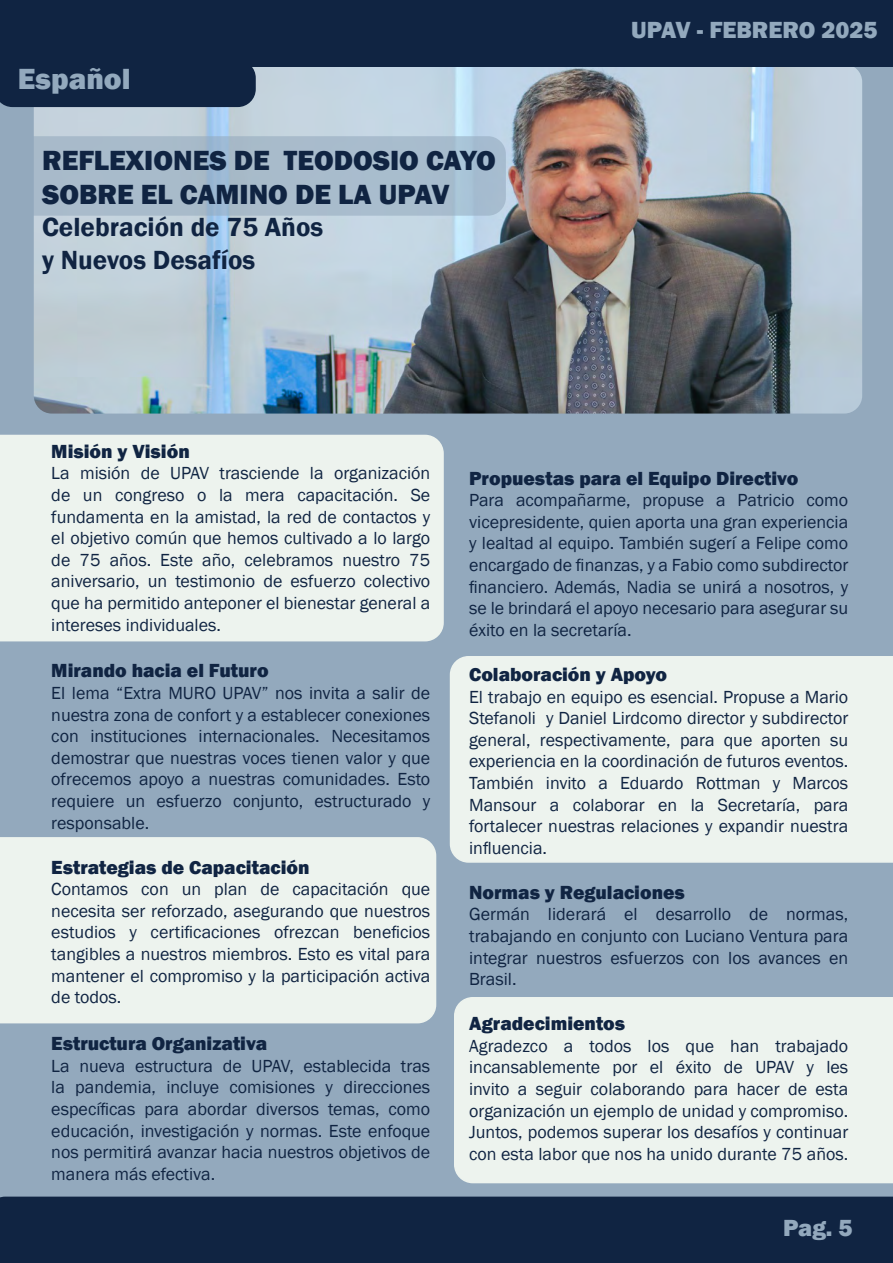
<style>
.page{position:relative;width:893px;height:1263px;background:#fff}
.page>*{position:absolute;margin:0;border:0;box-sizing:border-box;transform-origin:0 0}
.t1{font:800 30px "Franklin Gothic";color:#93a9bd}
.t2{font:800 28.5px/34.2px "Franklin Gothic";color:#102442}
.t3{font:600 27px/32.4px "Franklin Gothic";color:#102442}
.t4{font:800 24px "Franklin Gothic";color:#93a9bd}
.t5{font:800 19.5px "Franklin Gothic";color:#102442}
.t6{font:18px/21.6px "Franklin Gothic";color:#102442;text-align:justify}
</style>
<div class="page">
<div style="left:0;top:67px;width:893px;height:1129px;background:#93a9bd"></div>
<div style="left:0;top:435px;width:444px;height:206px;background:#edf3ee"></div>
<div style="left:0;top:837px;width:436px;height:186px;background:#edf3ee"></div>
<div style="left:450px;top:656px;width:443px;height:207px;background:#edf3ee"></div>
<div style="left:454px;top:997px;width:439px;height:186px;background:#edf3ee"></div>
<img style="left:34px;top:67px;width:828px;height:347px">
<svg style="left:0;top:136px;width:506px;height:80px;background:#a6bacb"></svg>
<div style="left:0;top:67px;width:256px;height:40px;background:#102442"></div>
<div style="left:0;top:0;width:893px;height:67px;background:#102442"></div>
<div style="left:0;top:1196px;width:893px;height:67px;background:#102442"></div>
<h1 class="t1" style="left:18px;top:60px;width:114px">Español</h1>
<h2 class="t2" style="left:42px;top:143px;width:455px">REFLEXIONES DE TEODOSIO CAYO<br>SOBRE EL CAMINO DE LA UPAV</h2>
<h3 class="t3" style="left:42px;top:211px;width:283px">Celebración de 75 Años y Nuevos Desafíos</h3>
<h3 class="t4" style="left:631px;top:15px;width:248px">UPAV - FEBRERO 2025</h3>
<p class="t5" style="left:51px;top:439px;width:140px">Misión y Visión</p>
<p class="t6" style="left:51px;top:463px;width:380px">La misión de UPAV trasciende la organización de un congreso o la mera capacitación. Se fundamenta en la amistad, la red de contactos y el objetivo común que hemos cultivado a lo largo de 75 años. Este año, celebramos nuestro 75 aniversario, un testimonio de esfuerzo colectivo que ha permitido anteponer el bienestar general a intereses individuales.</p>
<p class="t5" style="left:51px;top:658px;width:219px">Mirando hacia el Futuro</p>
<p class="t6" style="left:51px;top:683px;width:380px">El lema “Extra MURO UPAV” nos invita a salir de nuestra zona de confort y a establecer conexiones con instituciones internacionales. Necesitamos demostrar que nuestras voces tienen valor y que ofrecemos apoyo a nuestras comunidades. Esto requiere un esfuerzo conjunto, estructurado y responsable.</p>
<p class="t5" style="left:51px;top:854px;width:260px">Estrategias de Capacitación</p>
<p class="t6" style="left:51px;top:879px;width:380px">Contamos con un plan de capacitación que necesita ser reforzado, asegurando que nuestros estudios y certificaciones ofrezcan beneficios tangibles a nuestros miembros. Esto es vital para mantener el compromiso y la participación activa de todos.</p>
<p class="t5" style="left:51px;top:1031px;width:217px">Estructura Organizativa</p>
<p class="t6" style="left:51px;top:1055px;width:381px">La nueva estructura de UPAV, establecida tras la pandemia, incluye comisiones y direcciones específicas para abordar diversos temas, como educación, investigación y normas. Este enfoque nos permitirá avanzar hacia nuestros objetivos de manera más efectiva.</p>
<p class="t5" style="left:469px;top:465px;width:331px">Propuestas para el Equipo Directivo</p>
<p class="t6" style="left:469px;top:490px;width:381px">Para acompañarme, propuse a Patricio como vicepresidente, quien aporta una gran experiencia y lealtad al equipo. También sugerí a Felipe como encargado de finanzas, y a Fabio como subdirector financiero. Además, Nadia se unirá a nosotros, y se le brindará el apoyo necesario para asegurar su éxito en la secretaría.</p>
<p class="t5" style="left:469px;top:662px;width:200px">Colaboración y Apoyo</p>
<p class="t6" style="left:469px;top:686px;width:381px">El trabajo en equipo es esencial. Propuse a Mario Stefanoli y Daniel Lirdcomo director y subdirector general, respectivamente, para que aporten su experiencia en la coordinación de futuros eventos.<br>También invito a Eduardo Rottman y Marcos Mansour a colaborar en la Secretaría, para fortalecer nuestras relaciones y expandir nuestra influencia.</p>
<p class="t5" style="left:469px;top:879px;width:217px">Normas y Regulaciones</p>
<p class="t6" style="left:469px;top:904px;width:381px">Germán liderará el desarrollo de normas, trabajando en conjunto con Luciano Ventura para integrar nuestros esfuerzos con los avances en Brasil.</p>
<p class="t5" style="left:469px;top:1011px;width:158px">Agradecimientos</p>
<p class="t6" style="left:469px;top:1035px;width:381px">Agradezco a todos los que han trabajado incansablemente por el éxito de UPAV y les invito a seguir colaborando para hacer de esta organización un ejemplo de unidad y compromiso.<br>Juntos, podemos superar los desafíos y continuar con esta labor que nos ha unido durante 75 años.</p>
<h3 class="t4" style="left:783px;top:1213px;width:71px">Pag. 5</h3>
</div>
